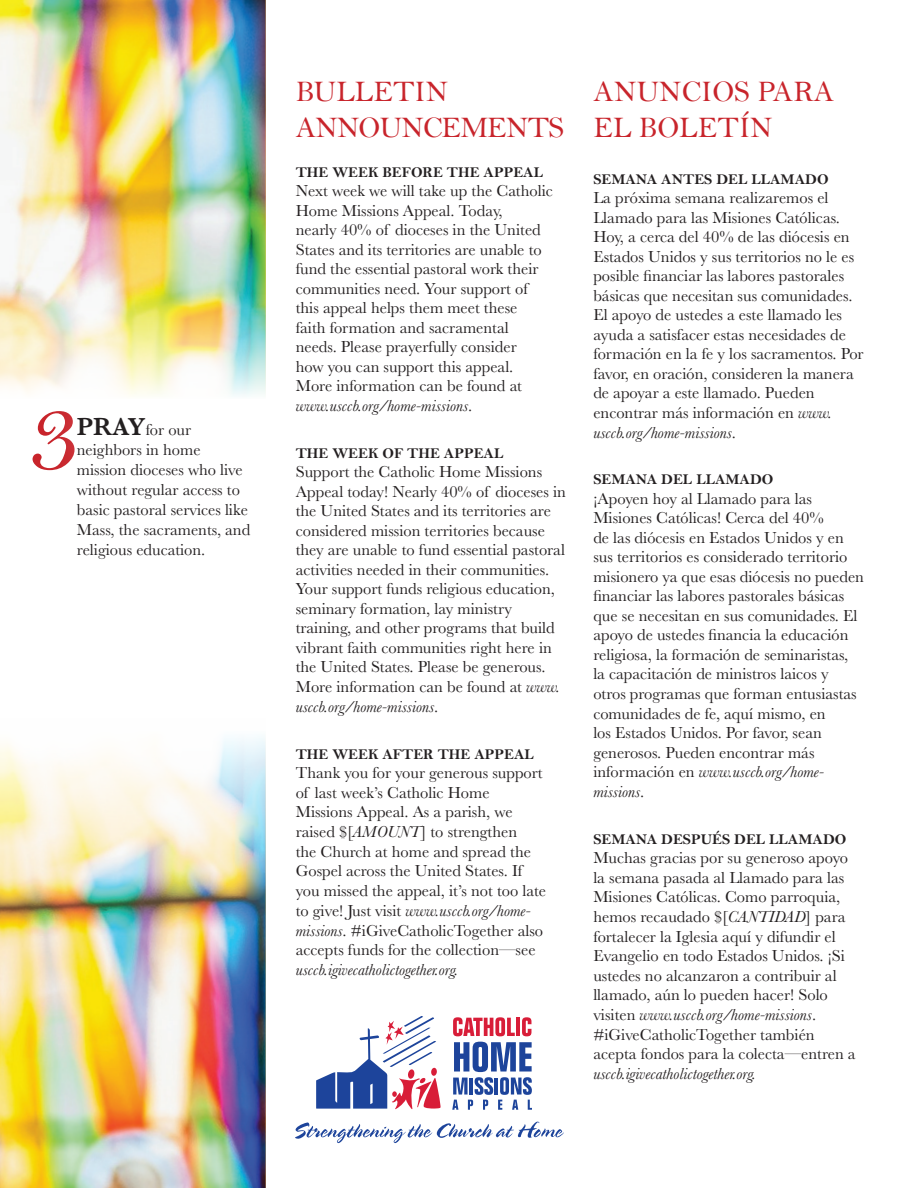
<style>
.page{position:relative;width:918px;height:1188px;background:#fff}
.page>*{position:absolute;margin:0;border:0;box-sizing:border-box;transform-origin:0 0}
.t1{font:109.35px "Bell";color:#c8242b}
.t2{font:30px/36px "Bell";letter-spacing:-.03em;color:#c8242b}
.t3{font:30px/36px "Bell";color:#c8242b}
.t4{font:16.5px/19.6px "Baskerville";color:#231f20}
.t5{font:italic 16.5px "Baskerville";color:#231f20}
.t6{font:15px "Bell MT Bold";color:#231f20}
.s1{font-weight:600;font-size:25.5px}
.s2{font-style:italic}
</style>
<div class="page">
<img style="left:0;top:0;width:266px;height:392px">
<hr style="left:0;top:66px;width:3px;height:167px;background:#f7f6f6">
<div style="left:49px;top:387px;width:229px;height:199px;background:#fff"></div>
<svg style="left:295px;top:1122px;width:269px;height:21px"></svg>
<svg style="left:453px;top:1017px;width:62px;height:19px"></svg>
<hr style="left:516px;top:1018px;width:4px;height:18px;background:#d81d38">
<svg style="left:522px;top:1017px;width:9px;height:19px"></svg>
<svg style="left:452px;top:1042px;width:80px;height:68px"></svg>
<svg style="left:316px;top:1016px;width:125px;height:93px"></svg>
<div style="left:431px;top:1068px;width:6px;height:8px;background:#d81d38;border-radius:50%"></div>
<img style="left:0;top:737px;width:266px;height:451px">
<h1 class="t1" style="left:27px;top:369px;width:56px">3</h1>
<p class="t4" style="left:77px;top:420px;width:175px"><span class="s1">PRAY</span>for our neighbors in home mission dioceses who live without regular access to basic pastoral services like<br>Mass, the sacraments, and religious education.</p>
<h2 class="t2" style="left:296px;top:73px;width:270px">BULLETIN<br>ANNOUNCEMENTS</h2>
<p class="t6" style="left:296px;top:163px;width:249px">THE WEEK BEFORE THE APPEAL</p>
<p class="t4" style="left:296px;top:181px;width:259px">Next week we will take up the Catholic Home Missions Appeal. Today,<br>nearly 40% of dioceses in the United States and its territories are unable to fund the essential pastoral work their communities need. Your support of this appeal helps them meet these<br>faith formation and sacramental needs. Please prayerfully consider<br>how you can support this appeal.<br>More information can be found at <span class="s2">www.usccb.org/home-missions</span>.</p>
<p class="t6" style="left:296px;top:444px;width:209px">THE WEEK OF THE APPEAL</p>
<p class="t4" style="left:296px;top:462px;width:272px">Support the Catholic Home Missions Appeal today! Nearly 40% of dioceses in the United States and its territories are considered mission territories because they are unable to fund essential pastoral activities needed in their communities.<br>Your support funds religious education, seminary formation, lay ministry training, and other programs that build vibrant faith communities right here in the United States. Please be generous.<br>More information can be found at <span class="s2">www. usccb.org/home-missions</span>.</p>
<p class="t6" style="left:296px;top:745px;width:240px">THE WEEK AFTER THE APPEAL</p>
<p class="t4" style="left:296px;top:763px;width:252px">Thank you for your generous support of last week’s Catholic Home Missions Appeal. As a parish, we raised $[<span class="s2">AMOUNT</span>] to strengthen<br>the Church at home and spread the Gospel across the United States. If you missed the appeal, it’s not too late to give! Just visit <span class="s2">www.usccb.org/home&shy;missions</span>. #iGiveCatholicTogether also accepts funds for the collection—see</p>
<p class="t5" style="left:296px;top:959px;width:164px">usccb.igivecatholictogether.org.</p>
<h2 class="t3" style="left:593px;top:73px;width:243px">ANUNCIOS PARA<br>EL BOLETÍN</h2>
<p class="t6" style="left:593px;top:170px;width:237px">SEMANA ANTES DEL LLAMADO</p>
<p class="t4" style="left:593px;top:188px;width:272px">La próxima semana realizaremos el Llamado para las Misiones Católicas.<br>Hoy, a cerca del 40% de las diócesis en Estados Unidos y sus territorios no le es posible financiar las labores pastorales básicas que necesitan sus comunidades.<br>El apoyo de ustedes a este llamado les ayuda a satisfacer estas necesidades de formación en la fe y los sacramentos. Por favor, en oración, consideren la manera de apoyar a este llamado. Pueden encontrar más información en <span class="s2">www. usccb.org/home-missions</span>.</p>
<p class="t6" style="left:593px;top:471px;width:182px">SEMANA DEL LLAMADO</p>
<p class="t4" style="left:593px;top:489px;width:272px">¡Apoyen hoy al Llamado para las Misiones Católicas! Cerca del 40%<br>de las diócesis en Estados Unidos y en sus territorios es considerado territorio misionero ya que esas diócesis no pueden financiar las labores pastorales básicas que se necesitan en sus comunidades. El apoyo de ustedes financia la educación religiosa, la formación de seminaristas, la capacitación de ministros laicos y otros programas que forman entusiastas comunidades de fe, aquí mismo, en<br>los Estados Unidos. Por favor, sean generosos. Pueden encontrar más información en <span class="s2">www.usccb.org/home&shy;missions</span>.</p>
<p class="t6" style="left:593px;top:830px;width:255px">SEMANA DESPUÉS DEL LLAMADO</p>
<p class="t4" style="left:593px;top:848px;width:264px">Muchas gracias por su generoso apoyo la semana pasada al Llamado para las Misiones Católicas. Como parroquia, hemos recaudado $[<span class="s2">CANTIDAD</span>] para fortalecer la Iglesia aquí y difundir el Evangelio en todo Estados Unidos. ¡Si ustedes no alcanzaron a contribuir al llamado, aún lo pueden hacer! Solo visiten <span class="s2">www.usccb.org/home-missions</span>. #iGiveCatholicTogether también acepta fondos para la colecta—entren a</p>
<p class="t5" style="left:593px;top:1063px;width:164px">usccb.igivecatholictogether.org.</p>
</div>
